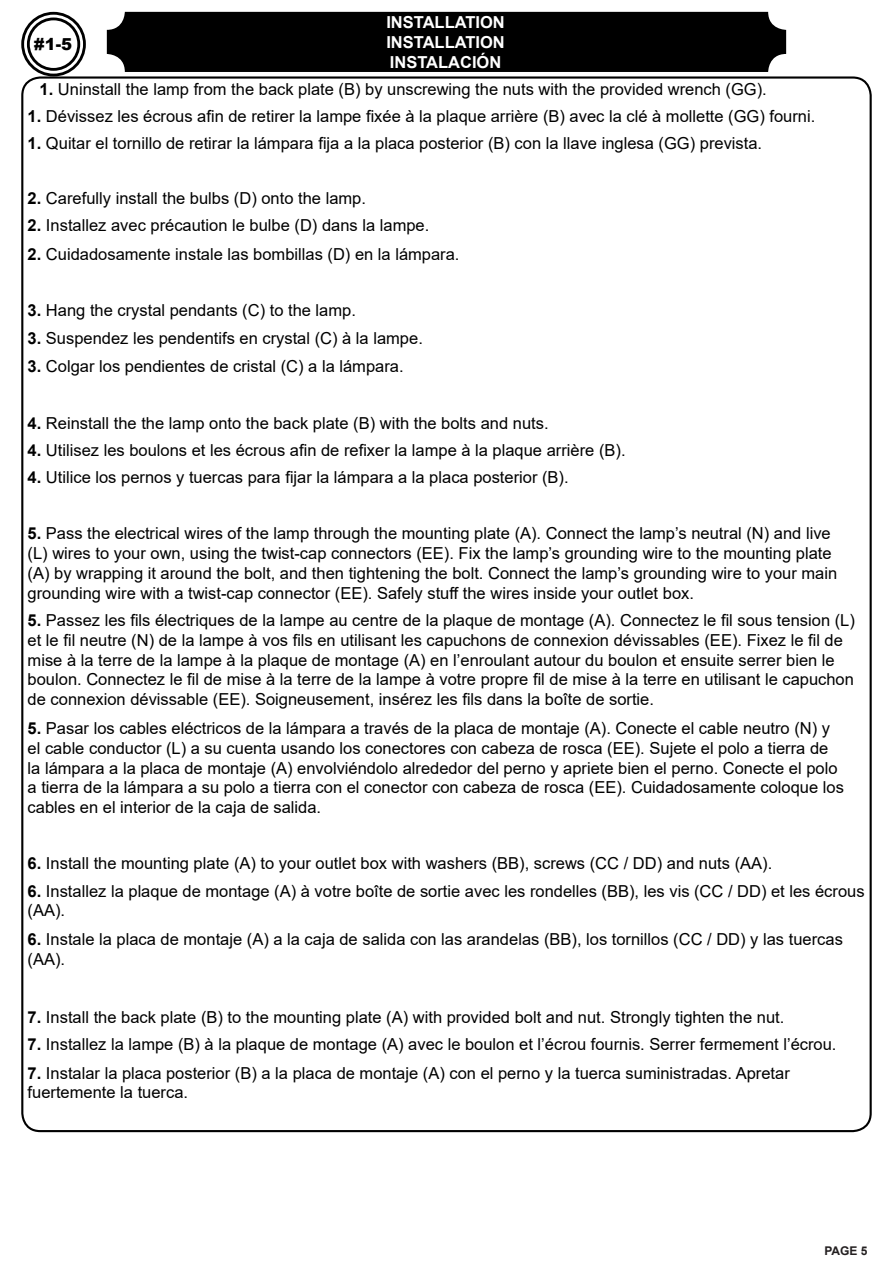
<style>
.page{position:relative;width:893px;height:1263px;background:#fff}
.page>*{position:absolute;margin:0;border:0;box-sizing:border-box;transform-origin:0 0}
.t1{font:16.5px/19.8px "Arial";color:#000}
.t2{font:700 16.5px "Arial";color:#fff}
.t3{font:900 16.5px "Arial";color:#000}
.t4{font:700 12px "Arial";color:#231f20}
.s1{font-weight:700}
</style>
<div class="page">
<div style="left:107px;top:12px;width:679px;height:60px;background:#000;border-radius:18px"></div>
<div style="left:21px;top:12px;width:65px;height:64px;border:3px solid #000;border-radius:50%"></div>
<div style="left:27px;top:18px;width:53px;height:53px;border:3px solid #000;border-radius:50%"></div>
<p class="t2" style="left:386px;top:11px;width:120px">INSTALLATION</p>
<p class="t2" style="left:386px;top:30px;width:120px">INSTALLATION</p>
<p class="t2" style="left:390px;top:50px;width:113px">INSTALACIÓN</p>
<p class="t3" style="left:34px;top:32px;width:40px">#1-5</p>
<p class="t1" style="left:40px;top:79px;width:729px"><span class="s1">1.</span> Uninstall the lamp from the back plate (B) by unscrewing the nuts with the provided wrench (GG).</p>
<p class="t1" style="left:28px;top:106px;width:789px"><span class="s1">1.</span> Dévissez les écrous afin de retirer la lampe fixée à la plaque arrière (B) avec la clé à mollette (GG) fourni.</p>
<p class="t1" style="left:28px;top:134px;width:736px"><span class="s1">1.</span> Quitar el tornillo de retirar la lámpara fija a la placa posterior (B) con la llave inglesa (GG) prevista.</p>
<p class="t1" style="left:28px;top:188px;width:340px"><span class="s1">2.</span> Carefully install the bulbs (D) onto the lamp.</p>
<p class="t1" style="left:28px;top:216px;width:403px"><span class="s1">2.</span> Installez avec précaution le bulbe (D) dans la lampe.</p>
<p class="t1" style="left:28px;top:244px;width:433px"><span class="s1">2.</span> Cuidadosamente instale las bombillas (D) en la lámpara.</p>
<p class="t1" style="left:28px;top:300px;width:330px"><span class="s1">3.</span> Hang the crystal pendants (C) to the lamp.</p>
<p class="t1" style="left:28px;top:328px;width:397px"><span class="s1">3.</span> Suspendez les pendentifs en crystal (C) à la lampe.</p>
<p class="t1" style="left:28px;top:357px;width:377px"><span class="s1">3.</span> Colgar los pendientes de cristal (C) a la lámpara.</p>
<p class="t1" style="left:28px;top:413px;width:522px"><span class="s1">4.</span> Reinstall the the lamp onto the back plate (B) with the bolts and nuts.</p>
<p class="t1" style="left:28px;top:440px;width:599px"><span class="s1">4.</span> Utilisez les boulons et les écrous afin de refixer la lampe à la plaque arrière (B).</p>
<p class="t1" style="left:28px;top:467px;width:543px"><span class="s1">4.</span> Utilice los pernos y tuercas para fijar la lámpara a la placa posterior (B).</p>
<p class="t1" style="left:28px;top:523px;width:811px"><span class="s1">5.</span> Pass the electrical wires of the lamp through the mounting plate (A). Connect the lamp’s neutral (N) and live (L) wires to your own, using the twist-cap connectors (EE). Fix the lamp’s grounding wire to the mounting plate (A) by wrapping it around the bolt, and then tightening the bolt. Connect the lamp’s grounding wire to your main grounding wire with a twist-cap connector (EE). Safely stuff the wires inside your outlet box.</p>
<p class="t1" style="left:28px;top:610px;width:829px"><span class="s1">5.</span> Passez les fils électriques de la lampe au centre de la plaque de montage (A). Connectez le fil sous tension (L) et le fil neutre (N) de la lampe à vos fils en utilisant les capuchons de connexion dévissables (EE). Fixez le fil de mise à la terre de la lampe à la plaque de montage (A) en l’enroulant autour du boulon et ensuite serrer bien le boulon. Connectez le fil de mise à la terre de la lampe à votre propre fil de mise à la terre en utilisant le capuchon de connexion dévissable (EE). Soigneusement, insérez les fils dans la boîte de sortie.</p>
<p class="t1" style="left:28px;top:718px;width:818px"><span class="s1">5.</span> Pasar los cables eléctricos de la lámpara a través de la placa de montaje (A). Conecte el cable neutro (N) y el cable conductor (L) a su cuenta usando los conectores con cabeza de rosca (EE). Sujete el polo a tierra de la lámpara a la placa de montaje (A) envolviéndolo alrededor del perno y apriete bien el perno. Conecte el polo a tierra de la lámpara a su polo a tierra con el conector con cabeza de rosca (EE). Cuidadosamente coloque los cables en el interior de la caja de salida.</p>
<p class="t1" style="left:28px;top:853px;width:746px"><span class="s1">6.</span> Install the mounting plate (A) to your outlet box with washers (BB), screws (CC / DD) and nuts (AA).</p>
<p class="t1" style="left:28px;top:881px;width:838px"><span class="s1">6.</span> Installez la plaque de montage (A) à votre boîte de sortie avec les rondelles (BB), les vis (CC / DD) et les écrous (AA).</p>
<p class="t1" style="left:28px;top:929px;width:817px"><span class="s1">6.</span> Instale la placa de montaje (A) a la caja de salida con las arandelas (BB), los tornillos (CC / DD) y las tuercas (AA).</p>
<p class="t1" style="left:28px;top:1007px;width:758px"><span class="s1">7.</span> Install the back plate (B) to the mounting plate (A) with provided bolt and nut. Strongly tighten the nut.</p>
<p class="t1" style="left:28px;top:1034px;width:810px"><span class="s1">7.</span> Installez la lampe (B) à la plaque de montage (A) avec le boulon et l’écrou fournis. Serrer fermement l’écrou.</p>
<p class="t1" style="left:28px;top:1063px;width:764px"><span class="s1">7.</span> Instalar la placa posterior (B) a la placa de montaje (A) con el perno y la tuerca suministradas. Apretar fuertemente la tuerca.</p>
<p class="t4" style="left:824px;top:1242px;width:45px">PAGE 5</p>
</div>
